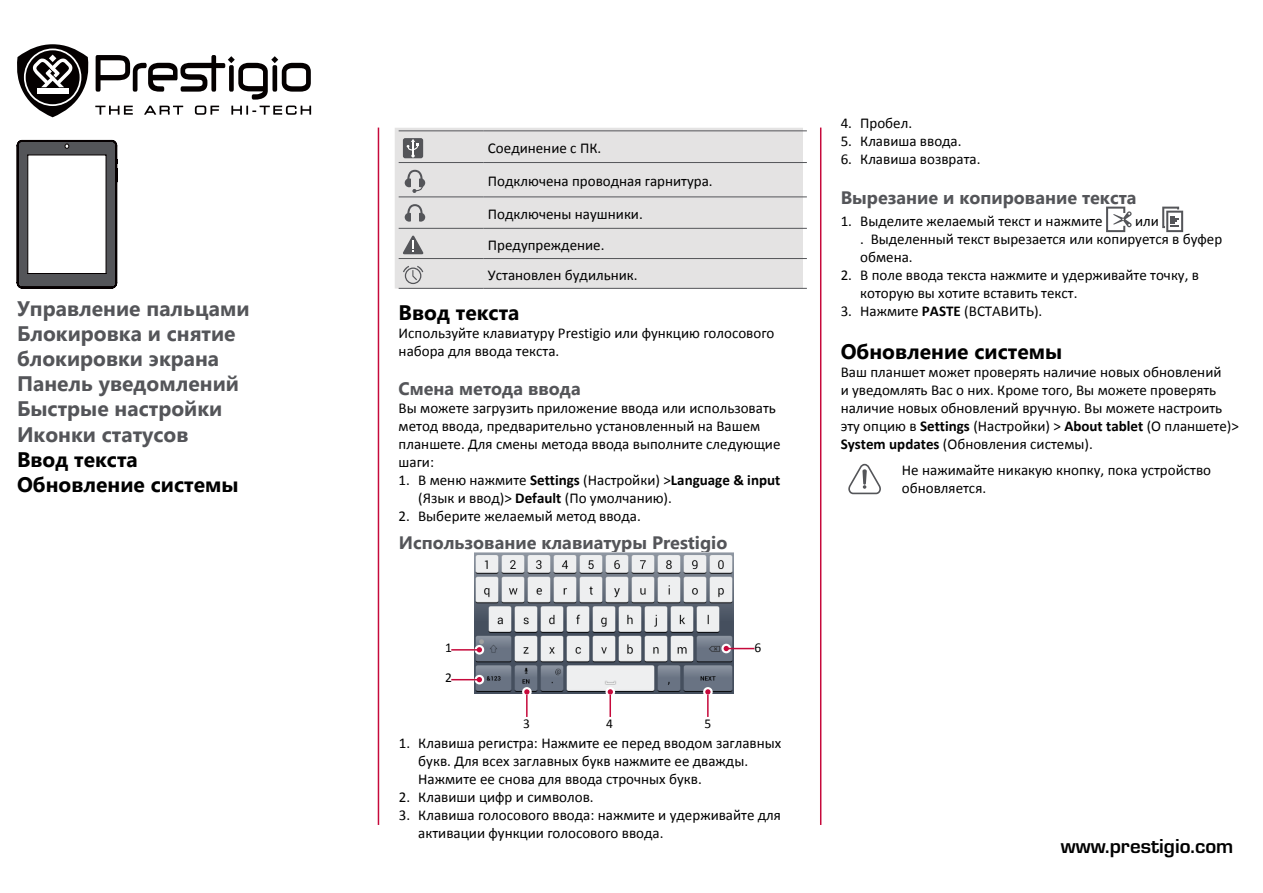
<style>
.page{position:relative;width:1263px;height:893px;background:#fff}
.page>*{position:absolute;margin:0;border:0;box-sizing:border-box;transform-origin:0 0}
.t1{font:700 21px/25.2px "Segoe UI";color:#545559}
.Heading_1{font:700 21px "Segoe UI";color:#000}
.t2{font:700 21px "Eurostile";color:#000}
.Heading_2{font:700 18px "Segoe UI";color:#545559}
.Content{font:15px/18px "Calibri";color:#000}
.t3{font:13.5px "Calibri";color:#000}
.s1{font-weight:700}
</style>
<div class="page">
<hr style="left:378px;top:128px;width:1px;height:697px;background:#c6093b">
<hr style="left:820px;top:128px;width:1px;height:697px;background:#c6093b">
<svg style="left:95px;top:106px;width:216px;height:9px"></svg>
<svg style="left:96px;top:55px;width:215px;height:45px"></svg>
<svg style="left:17px;top:44px;width:72px;height:73px"></svg>
<div style="left:37px;top:88px;width:32px;height:5px;background:#fff"></div>
<img style="left:474px;top:552px;width:259px;height:142px">
<div style="left:523px;top:688px;width:8px;height:8px;background:#c6093b;border-radius:50%"></div>
<div style="left:522px;top:687px;width:10px;height:10px;border:2px solid #fff;border-radius:50%"></div>
<div style="left:704px;top:688px;width:8px;height:8px;background:#c6093b;border-radius:50%"></div>
<div style="left:703px;top:687px;width:10px;height:10px;border:2px solid #fff;border-radius:50%"></div>
<div style="left:607px;top:688px;width:7px;height:8px;background:#c6093b;border-radius:50%"></div>
<div style="left:605px;top:687px;width:10px;height:10px;border:2px solid #fff;border-radius:50%"></div>
<div style="left:722px;top:645px;width:8px;height:7px;background:#c6093b;border-radius:50%"></div>
<div style="left:721px;top:644px;width:10px;height:9px;border:2px solid #fff;border-radius:50%"></div>
<div style="left:476px;top:646px;width:7px;height:7px;background:#c6093b;border-radius:50%"></div>
<div style="left:475px;top:645px;width:9px;height:10px;border:2px solid #fff;border-radius:50%"></div>
<div style="left:476px;top:676px;width:7px;height:7px;background:#c6093b;border-radius:50%"></div>
<div style="left:475px;top:675px;width:9px;height:9px;border:2px solid #fff;border-radius:50%"></div>
<hr style="left:526px;top:695px;width:2px;height:22px;background:#c6093b">
<hr style="left:707px;top:695px;width:2px;height:22px;background:#c6093b">
<hr style="left:609px;top:695px;width:2px;height:22px;background:#c6093b">
<svg style="left:728px;top:648px;width:26px;height:1px"></svg>
<hr style="left:451px;top:649px;width:28px;height:2px;background:#c6093b">
<svg style="left:451px;top:679px;width:27px;height:1px"></svg>
<svg style="left:1106px;top:207px;width:25px;height:25px"></svg>
<svg style="left:1162px;top:207px;width:21px;height:25px"></svg>
<svg style="left:848px;top:463px;width:33px;height:32px"></svg>
<div style="left:395px;top:128px;width:408px;height:161px;background:#e4e3e3"></div>
<hr style="left:399px;top:130px;width:85px;height:1px;background:#545559">
<hr style="left:484px;top:130px;width:323px;height:1px;background:#545559">
<hr style="left:399px;top:162px;width:85px;height:1px;background:#545559">
<hr style="left:484px;top:162px;width:323px;height:1px;background:#545559">
<hr style="left:399px;top:197px;width:85px;height:1px;background:#545559">
<hr style="left:484px;top:197px;width:323px;height:1px;background:#545559">
<hr style="left:399px;top:228px;width:85px;height:1px;background:#545559">
<hr style="left:484px;top:228px;width:323px;height:1px;background:#545559">
<hr style="left:399px;top:258px;width:85px;height:1px;background:#545559">
<hr style="left:484px;top:258px;width:323px;height:1px;background:#545559">
<hr style="left:399px;top:288px;width:85px;height:1px;background:#545559">
<hr style="left:484px;top:288px;width:323px;height:1px;background:#545559">
<div style="left:403px;top:138px;width:20px;height:20px;background:#545559;border-radius:2px"></div>
<svg style="left:407px;top:139px;width:12px;height:19px"></svg>
<svg style="left:405px;top:170px;width:20px;height:23px"></svg>
<svg style="left:405px;top:204px;width:20px;height:18px"></svg>
<svg style="left:403px;top:236px;width:20px;height:18px"></svg>
<svg style="left:403px;top:266px;width:20px;height:18px"></svg>
<svg style="left:17px;top:140px;width:100px;height:148px"></svg>
<p class="t1" style="left:17px;top:294px;width:234px">Управление пальцами</p>
<p class="t1" style="left:17px;top:320px;width:220px">Блокировка и снятие блокировки экрана</p>
<p class="t1" style="left:17px;top:370px;width:223px">Панель уведомлений</p>
<p class="t1" style="left:17px;top:395px;width:207px">Быстрые настройки</p>
<p class="t1" style="left:17px;top:420px;width:173px">Иконки статусов</p>
<p class="Heading_1" style="left:17px;top:444px;width:122px">Ввод текста</p>
<p class="Heading_1" style="left:17px;top:469px;width:223px">Обновление системы</p>
<p class="Content" style="left:488px;top:139px;width:115px">Соединение с ПК.</p>
<p class="Content" style="left:488px;top:172px;width:226px">Подключена проводная гарнитура.</p>
<p class="Content" style="left:488px;top:205px;width:156px">Подключены наушники.</p>
<p class="Content" style="left:488px;top:236px;width:118px">Предупреждение.</p>
<p class="Content" style="left:488px;top:266px;width:151px">Установлен будильник.</p>
<p class="Heading_1" style="left:399px;top:297px;width:122px">Ввод текста</p>
<p class="Content" style="left:399px;top:324px;width:377px">Используйте клавиатуру Prestigio или функцию голосового набора для ввода текста.</p>
<p class="Heading_2" style="left:399px;top:376px;width:184px">Смена метода ввода</p>
<p class="Content" style="left:399px;top:399px;width:383px">Вы можете загрузить приложение ввода или использовать метод ввода, предварительно установленный на Вашем планшете. Для смены метода ввода выполните следующие шаги:</p>
<p class="Content" style="left:418px;top:471px;width:364px;text-indent:-20px">1. В меню нажмите <span class="s1">Settings</span> (Настройки) &gt;<span class="s1">Language &amp; input </span>(Язык и ввод)&gt; <span class="s1">Default</span> (По умолчанию).</p>
<p class="Content" style="left:399px;top:507px;width:244px">2. Выберите желаемый метод ввода.</p>
<p class="Heading_2" style="left:399px;top:530px;width:330px">Использование клавиатуры Prestigio</p>
<p class="t3" style="left:445px;top:639px;width:8px">1</p>
<p class="t3" style="left:754px;top:639px;width:8px">6</p>
<p class="t3" style="left:445px;top:669px;width:8px">2</p>
<p class="t3" style="left:523px;top:715px;width:8px">3</p>
<p class="t3" style="left:606px;top:715px;width:8px">4</p>
<p class="t3" style="left:704px;top:715px;width:8px">5</p>
<p class="Content" style="left:418px;top:734px;width:364px;text-indent:-20px">1. Клавиша регистра: Нажмите ее перед вводом заглавных букв. Для всех заглавных букв нажмите ее дважды.<br>Нажмите ее снова для ввода строчных букв.</p>
<p class="Content" style="left:399px;top:788px;width:196px">2. Клавиши цифр и символов.</p>
<p class="Content" style="left:418px;top:806px;width:364px;text-indent:-20px">3. Клавиша голосового ввода: нажмите и удерживайте для активации функции голосового ввода.</p>
<p class="Content" style="left:841px;top:114px;width:73px">4. Пробел.</p>
<p class="Content" style="left:841px;top:132px;width:122px">5. Клавиша ввода.</p>
<p class="Content" style="left:841px;top:150px;width:141px">6. Клавиша возврата.</p>
<p class="Heading_2" style="left:841px;top:184px;width:297px">Вырезание и копирование текста</p>
<p class="Content" style="left:841px;top:212px;width:264px">1. Выделите желаемый текст и нажмите</p>
<p class="Content" style="left:860px;top:212px;width:364px;text-indent:275px">или<br>. Выделенный текст вырезается или копируется в буфер обмена.</p>
<p class="Content" style="left:860px;top:266px;width:340px;text-indent:-20px">2. В поле ввода текста нажмите и удерживайте точку, в которую вы хотите вставить текст.</p>
<p class="Content" style="left:841px;top:302px;width:203px">3. Нажмите <span class="s1">PASTE</span> (ВСТАВИТЬ).</p>
<p class="Heading_1" style="left:841px;top:337px;width:223px">Обновление системы</p>
<p class="Content" style="left:841px;top:363px;width:400px">Ваш планшет может проверять наличие новых обновлений<br>и уведомлять Вас о них. Кроме того, Вы можете проверять наличие новых обновлений вручную. Вы можете настроить эту опцию в <span class="s1">Settings</span> (Настройки) &gt; <span class="s1">About tablet</span> (О планшете)&gt; <span class="s1">System updates</span> (Обновления системы).</p>
<p class="Content" style="left:902px;top:461px;width:311px">Не нажимайте никакую кнопку, пока устройство обновляется.</p>
<h1 class="t2" style="left:1061px;top:834px;width:174px">www.prestigio.com</h1>
</div>
